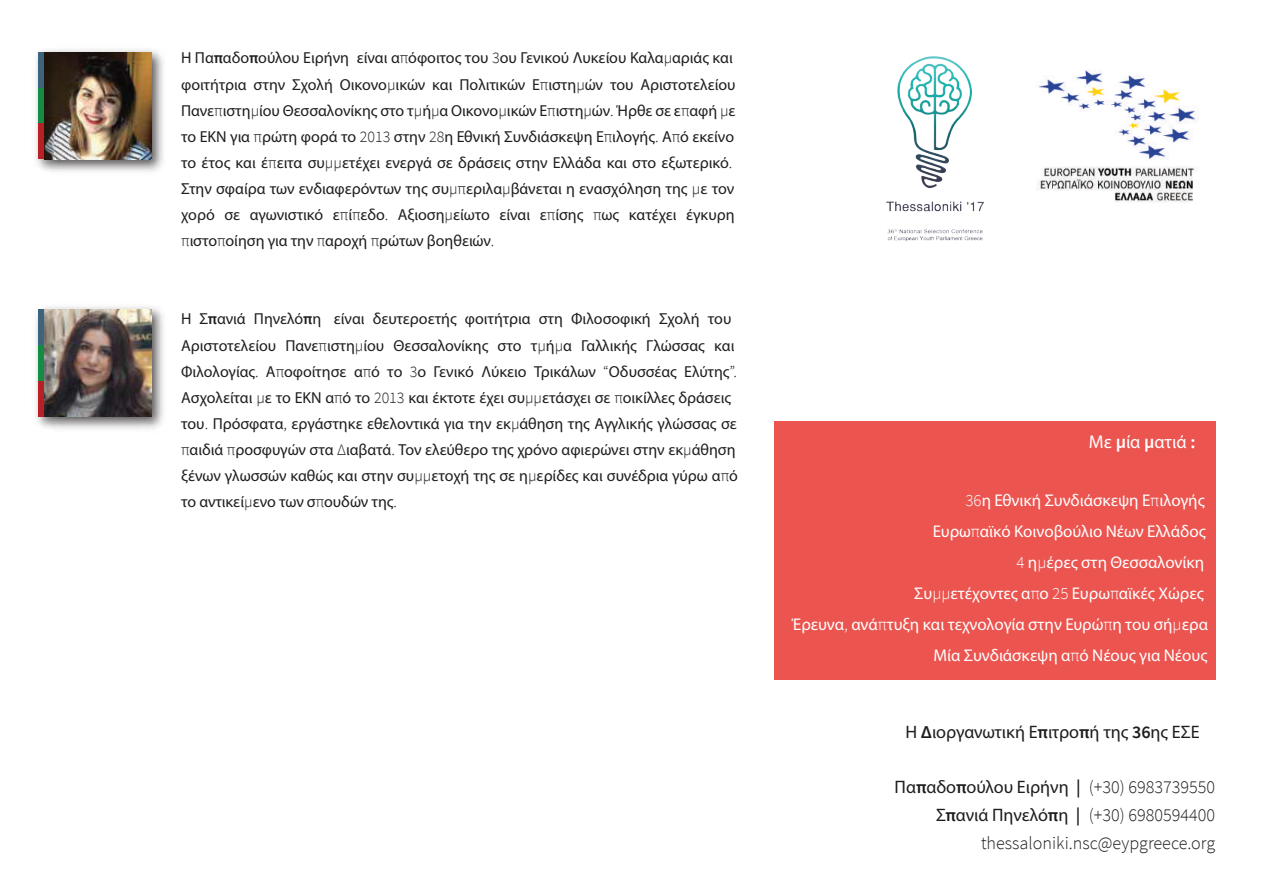
<style>
.page{position:relative;width:1263px;height:893px;background:#fff}
.page>*{position:absolute;margin:0;border:0;box-sizing:border-box;transform-origin:0 0}
.t1{font:18.45px "Myriad Pro";letter-spacing:-.005em;color:#fff}
.t2{font:18px "Myriad Pro";color:#201d1e}
.t3{font:300 18px/27.8px "Source Sans Pro";color:#201d1e;text-align:right}
.t4{font:16.95px/30.9px "Myriad Pro";color:#fff;text-align:right}
.t5{font:15.9px/26.1px "Myriad Pro";color:#201d1e}
.s1{font-family:"Source Sans Pro";font-weight:600}
.s2{font-family:"Source Sans Pro";font-weight:300}
.s3{font-family:"Myriad Pro";font-weight:400}
.s4{font-weight:600}
</style>
<div class="page">
<img style="left:63px;top:49px;width:101px;height:123px">
<img style="left:63px;top:52px;width:89px;height:107px">
<img style="left:63px;top:307px;width:101px;height:122px">
<img style="left:63px;top:309px;width:89px;height:107px">
<img style="left:36px;top:306px;width:27px;height:123px">
<div style="left:38px;top:309px;width:6px;height:36px;background:#3d647f"></div>
<div style="left:38px;top:345px;width:6px;height:36px;background:#148d44"></div>
<div style="left:38px;top:381px;width:6px;height:36px;background:#b92026"></div>
<img style="left:36px;top:50px;width:27px;height:122px">
<div style="left:38px;top:52px;width:6px;height:36px;background:#3d647f"></div>
<div style="left:38px;top:88px;width:6px;height:35px;background:#148d44"></div>
<div style="left:38px;top:123px;width:6px;height:36px;background:#b92026"></div>
<div style="left:774px;top:421px;width:441px;height:258px;background:#eb544f"></div>
<img style="left:1036px;top:70px;width:163px;height:133px">
<img style="left:886px;top:56px;width:98px;height:186px">
<p class="t5" style="left:181px;top:45px;width:556px">Η Πα<span class="s1">π</span>αδο<span class="s1">π</span>ούλου Ειρήνη είναι α<span class="s2">π</span>όφοιτος του <span class="s2">3</span>ου Γενικού Λυκείου Καλα<span class="s2">µ</span>αριάς και φοιτήτρια στην Σχολή Οικονο<span class="s2">µ</span>ικών και Πολιτικών Ε<span class="s2">π</span>ιστη<span class="s2">µ</span>ών του Αριστοτελείου Πανε<span class="s2">π</span>ιστη<span class="s2">µ</span>ίου Θεσσαλονίκης στο τ<span class="s2">µ</span>ή<span class="s2">µ</span>α Οικονο<span class="s2">µ</span>ικών Ε<span class="s2">π</span>ιστη<span class="s2">µ</span>ών<span class="s2">.</span> Ήρθε σε ε<span class="s2">π</span>αφή <span class="s2">µ</span>ε το ΕΚΝ για <span class="s2">π</span>ρώτη φορά το <span class="s2">2013</span> στην <span class="s2">28</span>η Εθνική Συνδιάσκεψη Ε<span class="s2">π</span>ιλογής<span class="s2">.</span> Α<span class="s2">π</span>ό εκείνο το έτος και έ<span class="s2">π</span>ειτα συ<span class="s2">µµ</span>ετέχει ενεργά σε δράσεις στην Ελλάδα και στο εξωτερικό<span class="s2">.<br></span>Στην σφαίρα των ενδιαφερόντων της συ<span class="s2">µπ</span>εριλα<span class="s2">µ</span>βάνεται η ενασχόληση της <span class="s2">µ</span>ε τον χορό σε αγωνιστικό ε<span class="s2">π</span>ί<span class="s2">π</span>εδο<span class="s2">.</span> Αξιοση<span class="s2">µ</span>είωτο είναι ε<span class="s2">π</span>ίσης <span class="s2">π</span>ως κατέχει έγκυρη <span class="s2">π</span>ιστο<span class="s2">π</span>οίηση για την <span class="s2">π</span>αροχή <span class="s2">π</span>ρώτων βοηθειών<span class="s2">.</span></p>
<p class="t5" style="left:181px;top:306px;width:558px">Η Σ<span class="s1">π</span>ανιά Πηνελό<span class="s1">π</span>η είναι δευτεροετής φοιτήτρια στη Φιλοσοφική Σχολή του Αριστοτελείου Πανε<span class="s2">π</span>ιστη<span class="s2">µ</span>ίου Θεσσαλονίκης στο τ<span class="s2">µ</span>ή<span class="s2">µ</span>α Γαλλικής Γλώσσας και Φιλολογίας<span class="s2">.</span> Α<span class="s2">π</span>οφοίτησε α<span class="s2">π</span>ό το <span class="s2">3</span>ο Γενικό Λύκειο Τρικάλων <span class="s2">“</span>Οδυσσέας Ελύτης<span class="s2">”.<br></span>Ασχολείται <span class="s2">µ</span>ε το ΕΚΝ α<span class="s2">π</span>ό το <span class="s2">2013</span> και έκτοτε έχει συ<span class="s2">µµ</span>ετάσχει σε <span class="s2">π</span>οικίλλες δράσεις του<span class="s2">.</span> Πρόσφατα<span class="s2">,</span> εργάστηκε εθελοντικά για την εκ<span class="s2">µ</span>άθηση της Αγγλικής γλώσσας σε <span class="s2">π</span>αιδιά <span class="s2">π</span>ροσφυγών στα <span class="s2">∆</span>ιαβατά<span class="s2">.</span> Τον ελεύθερο της χρόνο αφιερώνει στην εκ<span class="s2">µ</span>άθηση ξένων γλωσσών καθώς και στην συ<span class="s2">µµ</span>ετοχή της σε η<span class="s2">µ</span>ερίδες και συνέδρια γύρω α<span class="s2">π</span>ό το αντικεί<span class="s2">µ</span>ενο των σ<span class="s2">π</span>ουδών της<span class="s2">.</span></p>
<p class="t1" style="left:1089px;top:430px;width:108px">Με <span class="s1">µ</span>ία <span class="s1">µ</span>ατιά <span class="s1">:</span></p>
<p class="t4" style="left:792px;top:485px;width:418px"><span class="s2">36</span>η Εθνική Συνδιάσκεψη Ε<span class="s2">π</span>ιλογής<br>Ευρω<span class="s2">π</span>αϊκό Κοινοβούλιο Νέων Ελλάδος<br><span class="s2">4</span> η<span class="s2">µ</span>έρες στη Θεσσαλονίκη<br>Συ<span class="s2">µµ</span>ετέχοντες α<span class="s2">π</span>ο <span class="s2">25</span> Ευρω<span class="s2">π</span>αϊκές Χώρες<br>Έρευνα<span class="s2">,</span> ανά<span class="s2">π</span>τυξη και τεχνολογία στην Ευρώ<span class="s2">π</span>η του σή<span class="s2">µ</span>ερα Μία Συνδιάσκεψη α<span class="s2">π</span>ό Νέους για Νέους</p>
<p class="t2" style="left:905px;top:721px;width:296px">Η <span class="s1">∆</span>ιοργανωτική Ε<span class="s1">π</span>ιτρο<span class="s1">π</span>ή της <span class="s1">36</span>ης ΕΣΕ</p>
<p class="t2" style="left:895px;top:776px;width:322px">Πα<span class="s1">π</span>αδο<span class="s1">π</span>ούλου Ειρήνη <span class="s1">|</span> <span class="s2">(+30) 6983739550</span></p>
<p class="t3" style="left:936px;top:801px;width:281px"><span class="s3">Σ</span><span class="s4">π</span><span class="s3">ανιά Πηνελό</span><span class="s4">π</span><span class="s3">η</span> <span class="s4">|</span> (+30) 6980594400 thessaloniki.nsc@eypgreece.org</p>
</div>
